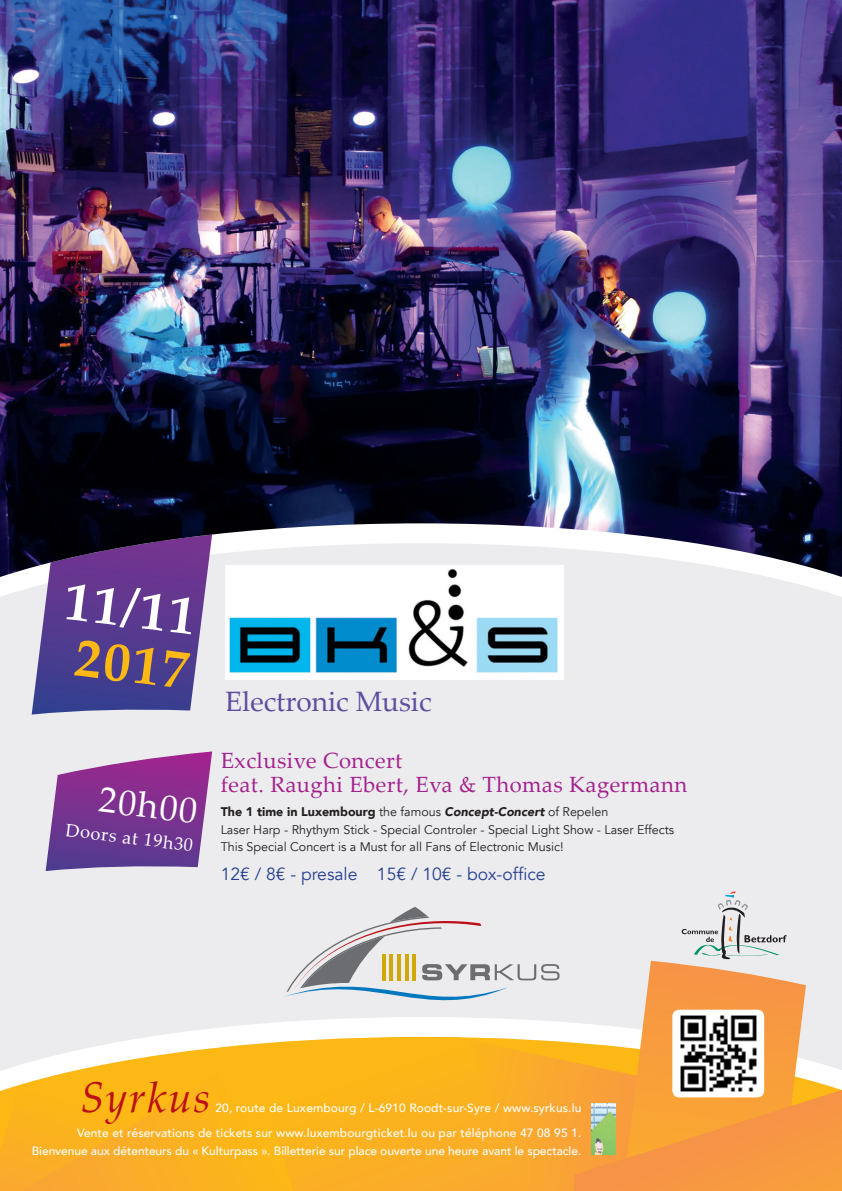
<style>
.page{position:relative;width:842px;height:1191px;background:#fff}
.page>*{position:absolute;margin:0;border:0;box-sizing:border-box;transform-origin:0 0}
.t1{font:700 54px "Palatino Linotype";color:#fcb814}
.date{font:700 53.5px "Palatino Linotype";color:#fff}
.t2{font:italic 43px "Palatino Linotype";letter-spacing:.04em;color:#bb1018}
.heure{font:36px "Palatino Linotype";color:#fff}
._2e_titre_syrkus_aff{font:28px "Palatino Linotype";color:#5f4c9f}
._2e_titre_syrkus_aff-2{font:22px "Palatino Linotype";letter-spacing:.02em;color:#a4228e}
.heure-2{font:18px "Palatino Linotype";color:#fff}
.tarif_prévente{font:17.5px "Avenir";color:#253f8e}
.txt_courant_syrkus_n{font:12.5px "Avenir";color:#231f20}
.txt_courant_syrkus_n-2{font:900 12.5px "Avenir";color:#231f20}
.t3{font:500 12px "Avenir";letter-spacing:.01em;color:#fff}
.s1{font-weight:400}
.s2{font-style:italic}
</style>
<div class="page">
<div style="left:0;top:582px;width:842px;height:435px;background:#ececee"></div>
<svg style="left:0;top:1017px;width:842px;height:19px"></svg>
<svg style="left:32px;top:582px;width:198px;height:132px;background:#6f5fa2"></svg>
<svg style="left:282px;top:906px;width:277px;height:94px;background:#d7d7d7"></svg>
<svg style="left:623px;top:960px;width:183px;height:78px;background:#f3b27a"></svg>
<div style="left:672px;top:1009px;width:92px;height:88px;background:#fff;border-radius:7px"></div>
<img style="left:680px;top:1015px;width:77px;height:23px">
<svg style="left:0;top:1038px;width:842px;height:153px;background:#f6b13b"></svg>
<svg style="left:682px;top:891px;width:104px;height:69px;background:#d8dadb"></svg>
<img style="left:0;top:0;width:842px;height:577px">
<img style="left:225px;top:565px;width:339px;height:114px">
<img style="left:591px;top:1103px;width:25px;height:52px">
<svg style="left:46px;top:751px;width:166px;height:120px;background:#8e55a1"></svg>
<p class="date" style="left:69px;top:562px;width:133px;rotate:7deg">11/11</p>
<p class="t1" style="left:80px;top:618px;width:116px;rotate:7deg">2017</p>
<p class="heure" style="left:102px;top:773px;width:100px;rotate:7deg">20h00</p>
<p class="heure-2" style="left:67px;top:817px;width:130px;rotate:7deg">Doors at 19h30</p>
<p class="_2e_titre_syrkus_aff" style="left:225px;top:681px;width:208px">Electronic Music</p>
<p class="_2e_titre_syrkus_aff-2" style="left:221px;top:744px;width:183px">Exclusive Concert</p>
<p class="_2e_titre_syrkus_aff-2" style="left:221px;top:769px;width:468px">feat. Raughi Ebert, Eva &amp; Thomas Kagermann</p>
<p class="txt_courant_syrkus_n-2" style="left:221px;top:800px;width:389px">The 1 time in Luxembourg <span class="s1">the famous</span> <span class="s2">Concept-Concert</span> <span class="s1">of Repelen</span></p>
<p class="txt_courant_syrkus_n" style="left:221px;top:822px;width:455px">Laser Harp - Rhythym Stick - Special Controler - Special Light Show - Laser Effects</p>
<p class="txt_courant_syrkus_n" style="left:221px;top:839px;width:344px">This Special Concert is a Must for all Fans of Electronic Music!</p>
<p class="tarif_prévente" style="left:221px;top:863px;width:326px">12€ / 8€ - presale 15€ / 10€ - box-office</p>
<p class="t2" style="left:80px;top:1066px;width:132px">Syrkus</p>
<p class="t3" style="left:215px;top:1097px;width:367px">20, route de Luxembourg / L-6910 Roodt-sur-Syre / www.syrkus.lu</p>
<p class="t3" style="left:77px;top:1122px;width:506px">Vente et réservations de tickets sur www.luxembourgticket.lu ou par téléphone 47 08 95 1.</p>
<p class="t3" style="left:32px;top:1140px;width:551px">Bienvenue aux détenteurs du « Kulturpass ». Billetterie sur place ouverte une heure avant le spectacle.</p>
</div>
